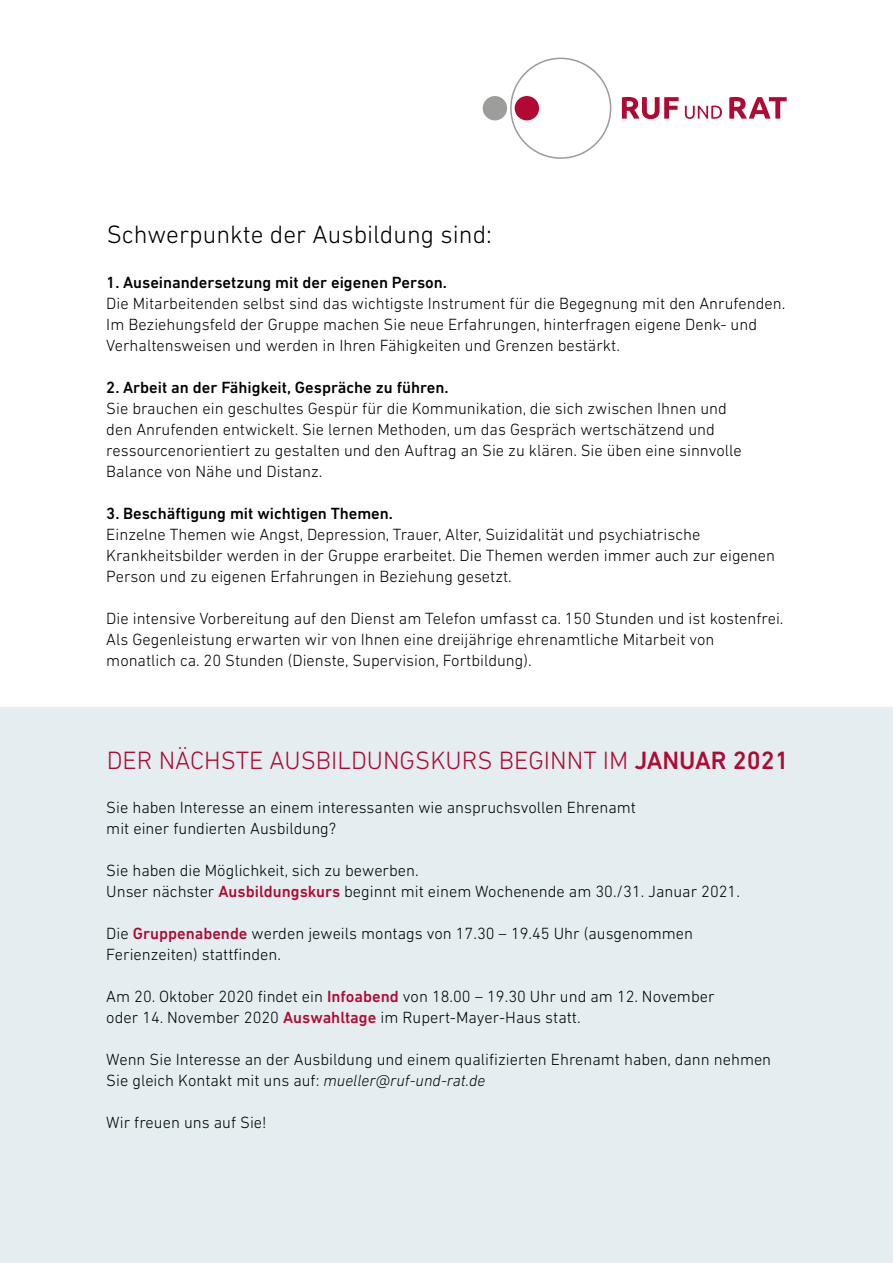
<style>
.page{position:relative;width:893px;height:1263px;background:#fff}
.page>*{position:absolute;margin:0;border:0;box-sizing:border-box;transform-origin:0 0}
.t1{font:300 25.5px "DIN Next LT Pro";color:#b10933}
.t2{font:300 25.5px "DIN Next LT Pro";color:#000}
.t3{font:300 16.5px/21px "DIN Next LT Pro";color:#000}
.t4{font:500 16.5px "DIN Next LT Pro";color:#000}
.s1{font-weight:500}
.s2{font-weight:500;color:#b10933}
.s3{font-style:italic}
</style>
<div class="page">
<div style="left:0;top:708px;width:893px;height:555px;background:#e4eef0"></div>
<div style="left:483px;top:96px;width:24px;height:24px;background:#9d9d9c;border-radius:50%"></div>
<svg style="left:622px;top:97px;width:165px;height:22px"></svg>
<svg style="left:510px;top:58px;width:101px;height:101px"></svg>
<h1 class="t2" style="left:107px;top:220px;width:387px">Schwerpunkte der Ausbildung sind:</h1>
<p class="t4" style="left:106px;top:273px;width:342px">1. Auseinandersetzung mit der eigenen Person.</p>
<p class="t3" style="left:106px;top:293px;width:680px">Die Mitarbeitenden selbst sind das wichtigste Instrument für die Begegnung mit den Anrufenden.<br>Im Beziehungsfeld der Gruppe machen Sie neue Erfahrungen, hinterfragen eigene Denk- und<br>Verhaltensweisen und werden in Ihren Fähigkeiten und Grenzen bestärkt.</p>
<p class="t4" style="left:106px;top:378px;width:344px">2. Arbeit an der Fähigkeit, Gespräche zu führen.</p>
<p class="t3" style="left:106px;top:398px;width:637px">Sie brauchen ein geschultes Gespür für die Kommunikation, die sich zwischen Ihnen und den Anrufenden entwickelt. Sie lernen Methoden, um das Gespräch wertschätzend und ressourcenorientiert zu gestalten und den Auftrag an Sie zu klären. Sie üben eine sinnvolle Balance von Nähe und Distanz.</p>
<p class="t4" style="left:106px;top:504px;width:288px">3. Beschäftigung mit wichtigen Themen.</p>
<p class="t3" style="left:106px;top:524px;width:670px">Einzelne Themen wie Angst, Depression, Trauer, Alter, Suizidalität und psychiatrische<br>Krankheitsbilder werden in der Gruppe erarbeitet. Die Themen werden immer auch zur eigenen<br>Person und zu eigenen Erfahrungen in Beziehung gesetzt.</p>
<p class="t3" style="left:106px;top:608px;width:679px">Die intensive Vorbereitung auf den Dienst am Telefon umfasst ca. 150 Stunden und ist kostenfrei.<br>Als Gegenleistung erwarten wir von Ihnen eine dreijährige ehrenamtliche Mitarbeit von monatlich ca. 20 Stunden (Dienste, Supervision, Fortbildung).</p>
<h1 class="t1" style="left:107px;top:746px;width:683px">DER NÄCHSTE AUSBILDUNGSKURS BEGINNT IM <span class="s1">JANUAR 2021</span></h1>
<p class="t3" style="left:106px;top:797px;width:531px">Sie haben Interesse an einem interessanten wie anspruchsvollen Ehrenamt mit einer fundierten Ausbildung?</p>
<p class="t3" style="left:106px;top:860px;width:635px">Sie haben die Möglichkeit, sich zu bewerben.<br>Unser nächster <span class="s2">Ausbildungskurs</span> beginnt mit einem Wochenende am 30./31. Januar 2021.</p>
<p class="t3" style="left:106px;top:923px;width:588px">Die <span class="s2">Gruppenabende</span> werden jeweils montags von 17.30 – 19.45 Uhr (ausgenommen<br>Ferienzeiten) stattfinden.</p>
<p class="t3" style="left:106px;top:986px;width:610px">Am 20. Oktober 2020 findet ein <span class="s2">Infoabend</span> von 18.00 – 19.30 Uhr und am 12. November oder 14. November 2020 <span class="s2">Auswahltage</span> im Rupert-Mayer-Haus statt.</p>
<p class="t3" style="left:106px;top:1049px;width:666px">Wenn Sie Interesse an der Ausbildung und einem qualifizierten Ehrenamt haben, dann nehmen<br>Sie gleich Kontakt mit uns auf: <span class="s3">mueller@ruf-und-rat.de</span></p>
<p class="t3" style="left:106px;top:1112px;width:162px">Wir freuen uns auf Sie!</p>
</div>
